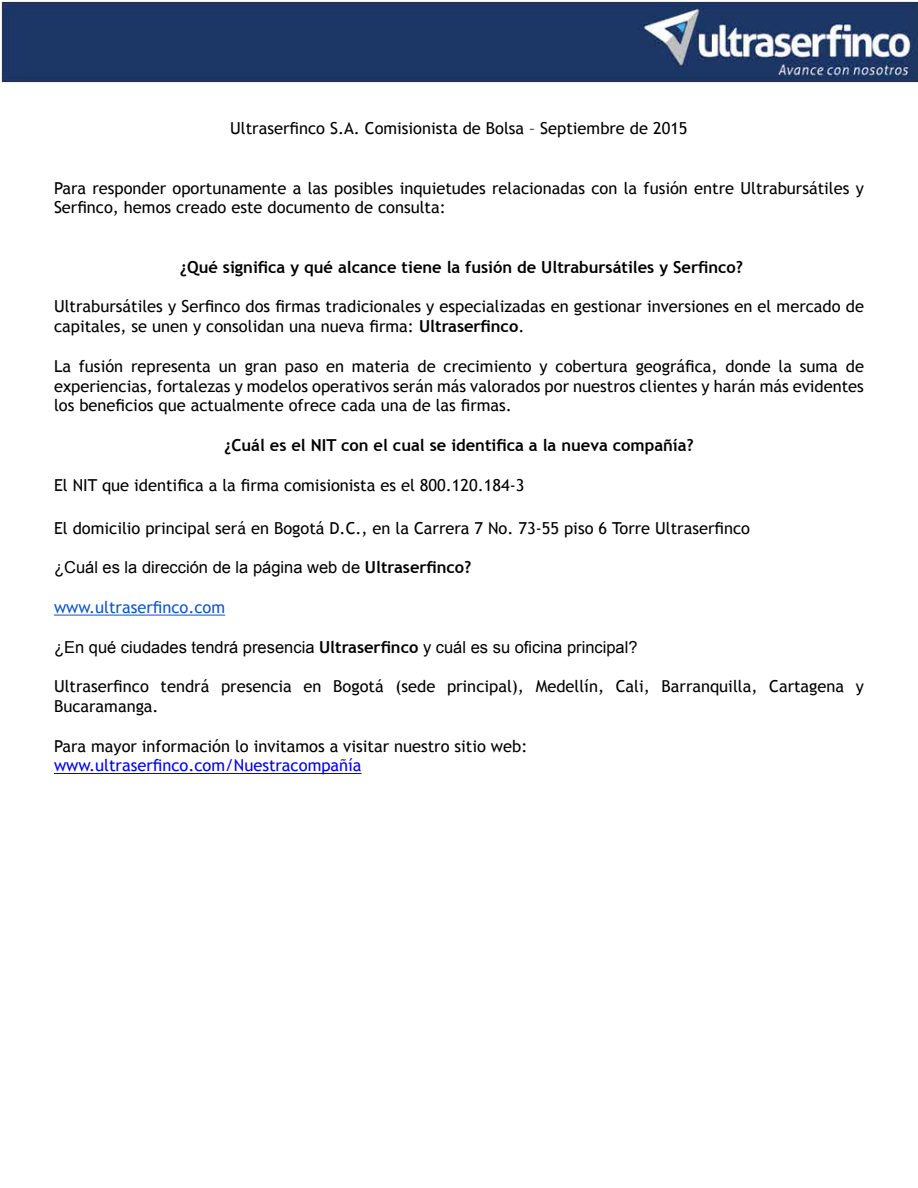
<style>
.page{position:relative;width:918px;height:1188px;background:#fff}
.page>*{position:absolute;margin:0;border:0;box-sizing:border-box;transform-origin:0 0}
.t1{font:16.5px/19.8px "Trebuchet MS";color:#000}
.t2{font:16.5px "Arial";color:#000}
.t3{font:700 16.5px "Trebuchet MS";color:#000}
.t4{font:16.5px "Trebuchet MS";color:#00f}
.t5{font:16.5px "Trebuchet MS";color:#15c}
.s1{font-weight:700}
.s2{font-family:"Trebuchet MS";font-weight:700}
</style>
<div class="page">
<img style="left:1px;top:1px;width:917px;height:81px">
<hr style="left:54px;top:615px;width:171px;height:1px;background:#15c">
<hr style="left:54px;top:773px;width:308px;height:1px;background:#00f">
<p class="t1" style="left:230px;top:119px;width:459px">Ultraserfinco S.A. Comisionista de Bolsa – Septiembre de 2015</p>
<p class="t1" style="left:54px;top:178px;width:811px">Para responder oportunamente a las posibles inquietudes relacionadas con la fusión entre Ultrabursátiles y<br>Serfinco, hemos creado este documento de consulta:</p>
<p class="t3" style="left:180px;top:257px;width:565px">¿Qué significa y qué alcance tiene la fusión de Ultrabursátiles y Serfinco?</p>
<p class="t1" style="left:54px;top:297px;width:811px">Ultrabursátiles y Serfinco dos firmas tradicionales y especializadas en gestionar inversiones en el mercado de capitales, se unen y consolidan una nueva firma: <span class="s1">Ultraserfinco</span>.</p>
<p class="t1" style="left:54px;top:356px;width:811px;text-align:justify">La fusión representa un gran paso en materia de crecimiento y cobertura geográfica, donde la suma de experiencias, fortalezas y modelos operativos serán más valorados por nuestros clientes y harán más evidentes los beneficios que actualmente ofrece cada una de las firmas.</p>
<p class="t3" style="left:224px;top:435px;width:471px">¿Cuál es el NIT con el cual se identifica a la nueva compañía?</p>
<p class="t1" style="left:54px;top:475px;width:472px">El NIT que identifica a la firma comisionista es el 800.120.184-3</p>
<p class="t1" style="left:54px;top:518px;width:698px">El domicilio principal será en Bogotá D.C., en la Carrera 7 No. 73-55 piso 6 Torre Ultraserfinco</p>
<p class="t2" style="left:54px;top:557px;width:419px">¿Cuál es la dirección de la página web de <span class="s2">Ultraserfinco?</span></p>
<p class="t5" style="left:54px;top:597px;width:173px">www.ultraserfinco.com</p>
<p class="t2" style="left:54px;top:636px;width:585px">¿En qué ciudades tendrá presencia <span class="s2">Ultraserfinco</span> y cuál es su oficina principal?</p>
<p class="t1" style="left:54px;top:677px;width:811px">Ultraserfinco tendrá presencia en Bogotá (sede principal), Medellín, Cali, Barranquilla, Cartagena y<br>Bucaramanga.</p>
<p class="t1" style="left:54px;top:736px;width:475px">Para mayor información lo invitamos a visitar nuestro sitio web:</p>
<p class="t4" style="left:54px;top:756px;width:309px">www.ultraserfinco.com/Nuestracompañía</p>
</div>
